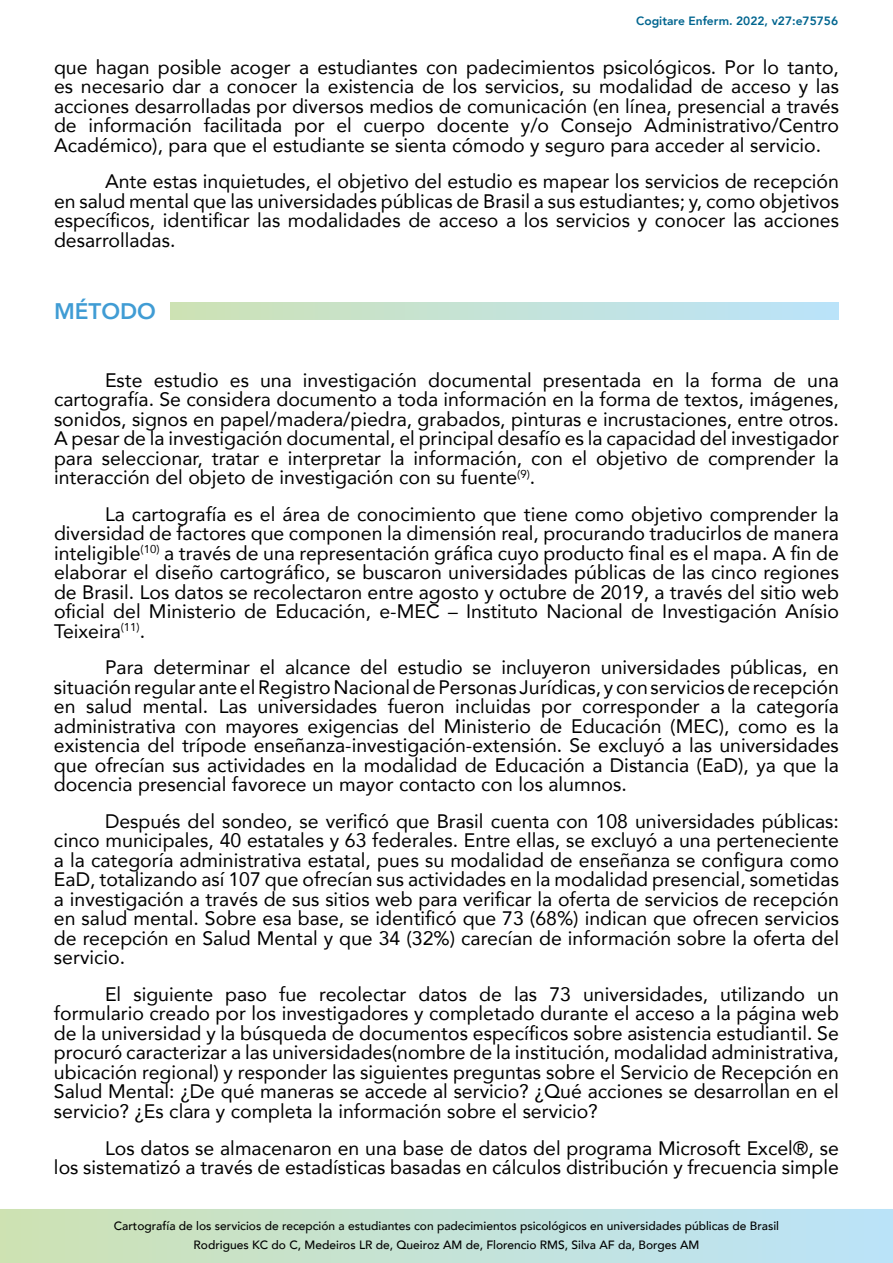
<style>
.page{position:relative;width:893px;height:1263px;background:#fff}
.page>*{position:absolute;margin:0;border:0;box-sizing:border-box;transform-origin:0 0}
.t1{font:800 22.5px "Avenir";color:#409cd4}
.t2{font:19.5px/19.5px "Avenir";color:#000;text-align:justify}
.t3{font:500 12px/18.6px "Avenir";color:#000;text-align:center}
.t4{font:800 12px "Avenir";color:#00658f}
</style>
<div class="page">
<svg style="left:0;top:1209px;width:893px;height:54px;background:#c4e2d6"></svg>
<div style="left:170px;top:303px;width:669px;height:16px;background:linear-gradient(to right,#cee2b5,#bae3fb)"></div>
<p class="t4" style="left:636px;top:12px;width:203px">Cogitare Enferm. 2022, v27:e75756</p>
<p class="t2" style="left:54px;top:56px;width:787px">que hagan posible acoger a estudiantes con padecimientos psicológicos. Por lo tanto, es necesario dar a conocer la existencia de los servicios, su modalidad de acceso y las acciones desarrolladas por diversos medios de comunicación (en línea, presencial a través de información facilitada por el cuerpo docente y/o Consejo Administrativo/Centro Académico), para que el estudiante se sienta cómodo y seguro para acceder al servicio.</p>
<p class="t2" style="left:54px;top:171px;width:786px;text-indent:51px">Ante estas inquietudes, el objetivo del estudio es mapear los servicios de recepción en salud mental que las universidades públicas de Brasil a sus estudiantes; y, como objetivos específicos, identificar las modalidades de acceso a los servicios y conocer las acciones desarrolladas.</p>
<p class="t1" style="left:54px;top:294px;width:104px">MÉTODO</p>
<p class="t2" style="left:54px;top:370px;width:787px;text-indent:51px">Este estudio es una investigación documental presentada en la forma de una cartografía. Se considera documento a toda información en la forma de textos, imágenes, sonidos, signos en papel/madera/piedra, grabados, pinturas e incrustaciones, entre otros.<br>A pesar de la investigación documental, el principal desafío es la capacidad del investigador para seleccionar, tratar e interpretar la información, con el objetivo de comprender la interacción del objeto de investigación con su fuente<sup>(9)</sup>.</p>
<p class="t2" style="left:54px;top:504px;width:787px;text-indent:51px">La cartografía es el área de conocimiento que tiene como objetivo comprender la diversidad de factores que componen la dimensión real, procurando traducirlos de manera inteligible<sup>(10)</sup> a través de una representación gráfica cuyo producto final es el mapa. A fin de elaborar el diseño cartográfico, se buscaron universidades públicas de las cinco regiones de Brasil. Los datos se recolectaron entre agosto y octubre de 2019, a través del sitio web oficial del Ministerio de Educación, e-MEC – Instituto Nacional de Investigación Anísio Teixeira<sup>(11)</sup>.</p>
<p class="t2" style="left:54px;top:657px;width:786px;text-indent:51px">Para determinar el alcance del estudio se incluyeron universidades públicas, en situación regular ante el Registro Nacional de Personas Jurídicas, y con servicios de recepción en salud mental. Las universidades fueron incluidas por corresponder a la categoría administrativa con mayores exigencias del Ministerio de Educación (MEC), como es la existencia del trípode enseñanza-investigación-extensión. Se excluyó a las universidades que ofrecían sus actividades en la modalidad de Educación a Distancia (EaD), ya que la docencia presencial favorece un mayor contacto con los alumnos.</p>
<p class="t2" style="left:54px;top:811px;width:786px;text-indent:51px">Después del sondeo, se verificó que Brasil cuenta con 108 universidades públicas: cinco municipales, 40 estatales y 63 federales. Entre ellas, se excluyó a una perteneciente a la categoría administrativa estatal, pues su modalidad de enseñanza se configura como EaD, totalizando así 107 que ofrecían sus actividades en la modalidad presencial, sometidas a investigación a través de sus sitios web para verificar la oferta de servicios de recepción en salud mental. Sobre esa base, se identificó que 73 (68%) indican que ofrecen servicios de recepción en Salud Mental y que 34 (32%) carecían de información sobre la oferta del servicio.</p>
<p class="t2" style="left:54px;top:984px;width:786px;text-indent:51px">El siguiente paso fue recolectar datos de las 73 universidades, utilizando un formulario creado por los investigadores y completado durante el acceso a la página web de la universidad y la búsqueda de documentos específicos sobre asistencia estudiantil. Se procuró caracterizar a las universidades(nombre de la institución, modalidad administrativa, ubicación regional) y responder las siguientes preguntas sobre el Servicio de Recepción en Salud Mental: ¿De qué maneras se accede al servicio? ¿Qué acciones se desarrollan en el servicio? ¿Es clara y completa la información sobre el servicio?</p>
<p class="t2" style="left:54px;top:1137px;width:786px;text-align:right">Los datos se almacenaron en una base de datos del programa Microsoft Excel®, se<br>los sistematizó a través de estadísticas basadas en cálculos distribución y frecuencia simple</p>
<p class="t3" style="left:114px;top:1216px;width:667px">Cartografía de los servicios de recepción a estudiantes con padecimientos psicológicos en universidades públicas de Brasil<br>Rodrigues KC do C, Medeiros LR de, Queiroz AM de, Florencio RMS, Silva AF da, Borges AM</p>
</div>
